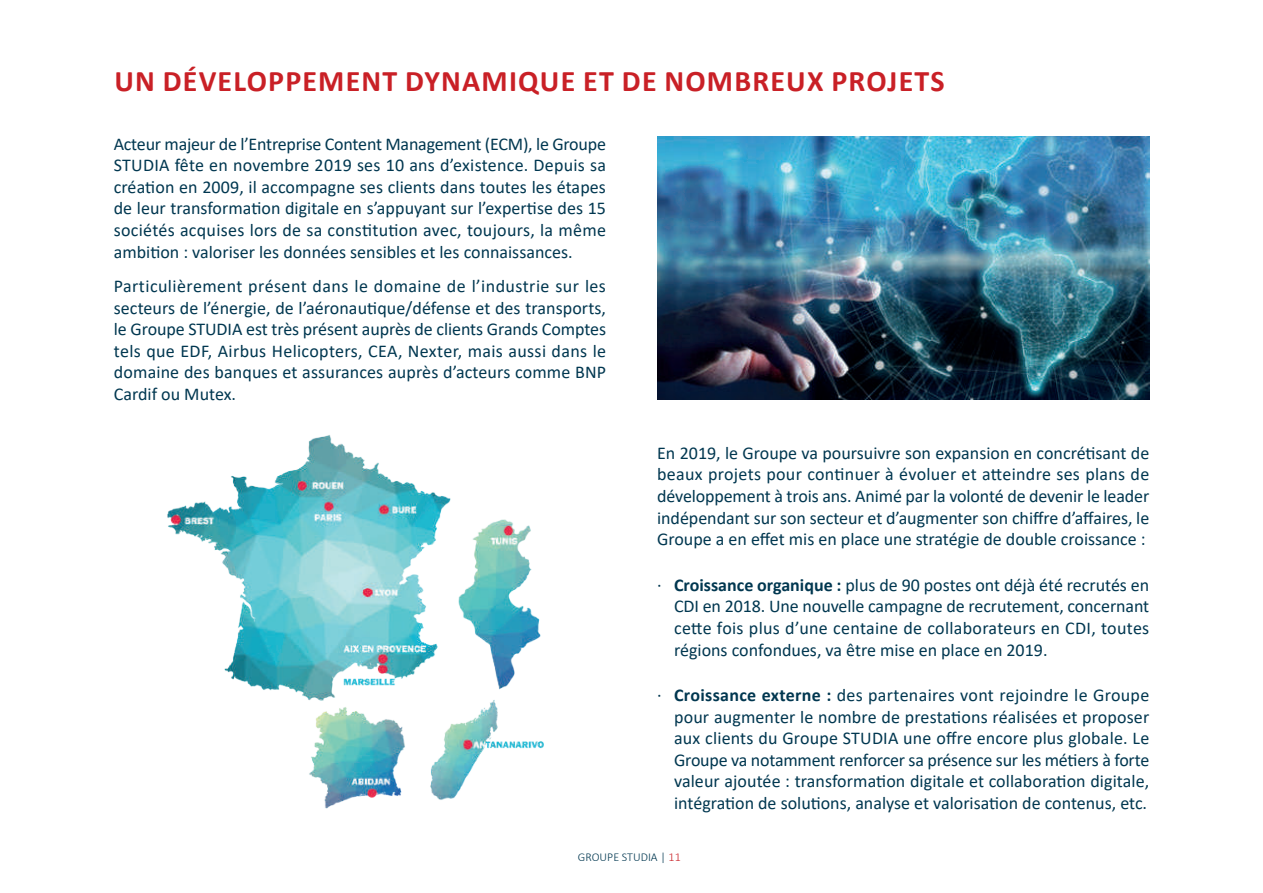
<style>
.page{position:relative;width:1263px;height:893px;background:#fff}
.page>*{position:absolute;margin:0;border:0;box-sizing:border-box;transform-origin:0 0}
.t1{font:700 30px "Calibri";letter-spacing:.04em;color:#c92026}
.t2{font:18px/21.6px "Calibri";color:#013750;text-align:justify}
.t3{font:300 12px "Calibri";color:#013750}
.s1{font-weight:700}
.s2{color:#c92026}
</style>
<div class="page">
<img style="left:167px;top:435px;width:377px;height:374px">
<img style="left:657px;top:136px;width:492px;height:264px">
<h1 class="t1" style="left:114px;top:59px;width:832px">UN DÉVELOPPEMENT DYNAMIQUE ET DE NOMBREUX PROJETS</h1>
<p class="t2" style="left:114px;top:132px;width:494px">Acteur majeur de l’Entreprise Content Management (ECM), le Groupe STUDIA fête en novembre 2019 ses 10 ans d’existence. Depuis sa création en 2009, il accompagne ses clients dans toutes les étapes de leur transformation digitale en s’appuyant sur l’expertise des 15 sociétés acquises lors de sa constitution avec, toujours, la même ambition : valoriser les données sensibles et les connaissances.</p>
<p class="t2" style="left:114px;top:275px;width:494px">Particulièrement présent dans le domaine de l’industrie sur les secteurs de l’énergie, de l’aéronautique/défense et des transports, le Groupe STUDIA est très présent auprès de clients Grands Comptes tels que EDF, Airbus Helicopters, CEA, Nexter, mais aussi dans le domaine des banques et assurances auprès d’acteurs comme BNP Cardif ou Mutex.</p>
<p class="t2" style="left:657px;top:442px;width:494px">En 2019, le Groupe va poursuivre son expansion en concrétisant de beaux projets pour continuer à évoluer et atteindre ses plans de développement à trois ans. Animé par la volonté de devenir le leader indépendant sur son secteur et d’augmenter son chiffre d’affaires, le Groupe a en effet mis en place une stratégie de double croissance :</p>
<p class="t2" style="left:674px;top:573px;width:477px;text-indent:-17px">· <span class="s1">Croissance organique :</span> plus de 90 postes ont déjà été recrutés en CDI en 2018. Une nouvelle campagne de recrutement, concernant cette fois plus d’une centaine de collaborateurs en CDI, toutes régions confondues, va être mise en place en 2019.</p>
<p class="t2" style="left:674px;top:684px;width:477px;text-indent:-17px">· <span class="s1">Croissance externe :</span> des partenaires vont rejoindre le Groupe pour augmenter le nombre de prestations réalisées et proposer aux clients du Groupe STUDIA une offre encore plus globale. Le Groupe va notamment renforcer sa présence sur les métiers à forte valeur ajoutée : transformation digitale et collaboration digitale, intégration de solutions, analyse et valorisation de contenus, etc.</p>
<p class="t3" style="left:578px;top:849px;width:104px">GROUPE STUDIA | <span class="s2">11</span></p>
</div>
